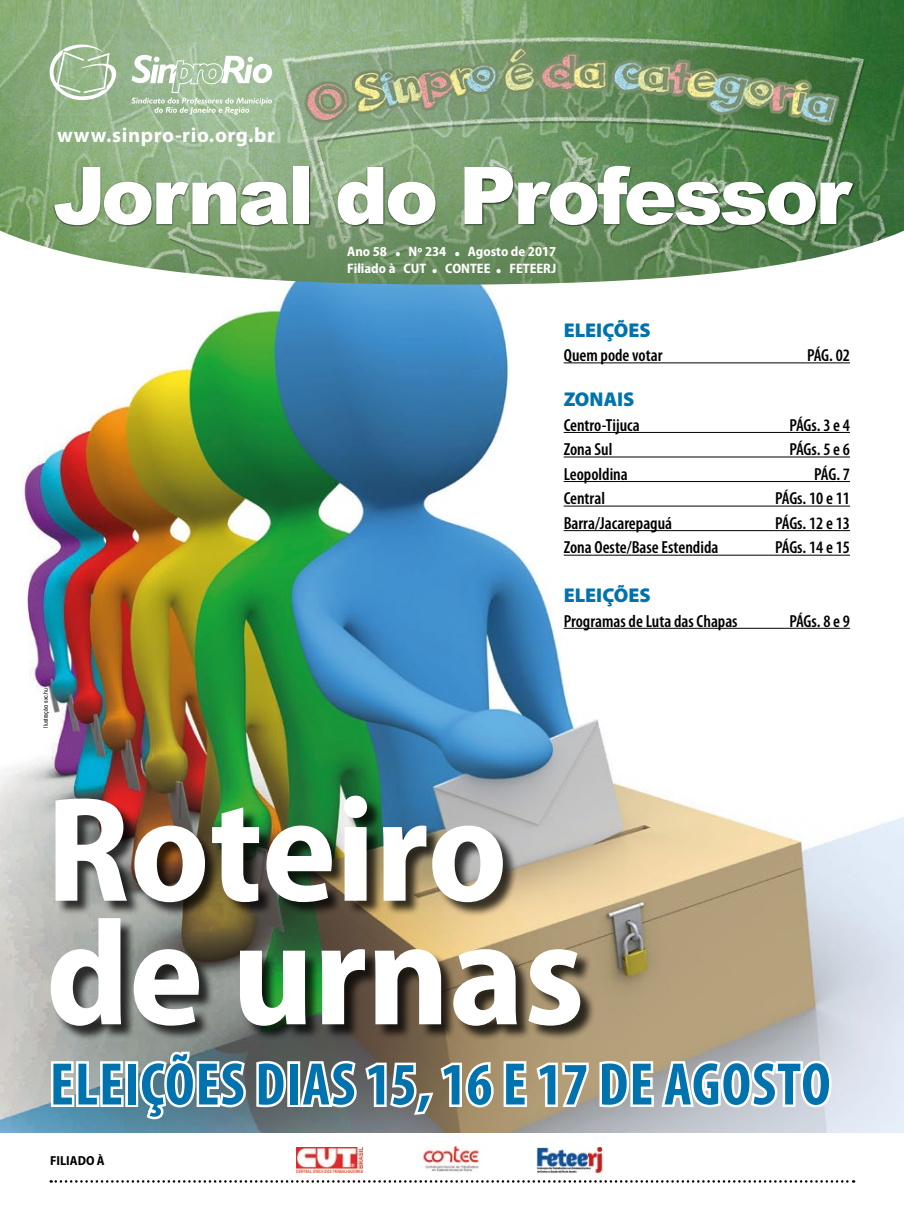
<style>
.page{position:relative;width:904px;height:1205px;background:#fff}
.page>*{position:absolute;margin:0;border:0;box-sizing:border-box;transform-origin:0 0}
.t1{font:700 semi-condensed 150.5px/123.5px "Myriad Pro";color:#fff}
.t2{font:900 80px "Arial";letter-spacing:-.04em;color:#fff}
.t3{font:700 condensed 60.5px "Myriad Pro";letter-spacing:.02em;color:#0072ae}
.t4{font:700 20.75px "Myriad Pro";letter-spacing:.03em;color:#fff}
.t5{font:900 20px "Myriad Pro";color:#0072ae}
.t6{font:600 condensed 17.5px "Myriad Pro";color:#000}
.t7{font:700 semi-condensed 13.75px/17.5px "Myriad Pro";color:#fff}
.t8{font:700 semi-condensed 13.12px "Myriad Pro";color:#000}
.t9{font:6.25px "Arial Narrow";color:#000}
.s1{font-size:23.75px}
</style>
<div class="page">
<img style="left:0;top:285px;width:904px;height:848px">
<img style="left:0;top:0;width:904px;height:285px">
<img style="left:536px;top:1147px;width:68px;height:26px">
<svg style="left:51px;top:1180px;width:803px;height:2px"></svg>
<div style="left:53px;top:166px;width:801px;height:60px;background:#000;opacity:.75"></div>
<svg style="left:49px;top:36px;width:71px;height:64px;background:#a7c29d"></svg>
<svg style="left:132px;top:55px;width:140px;height:60px"></svg>
<img style="left:296px;top:1147px;width:66px;height:25px">
<img style="left:422px;top:1145px;width:57px;height:28px">
<hr style="left:563px;top:362px;width:287px;height:1px;background:#000">
<hr style="left:563px;top:432px;width:287px;height:1px;background:#000">
<hr style="left:563px;top:456px;width:287px;height:1px;background:#000">
<hr style="left:563px;top:481px;width:287px;height:1px;background:#000">
<hr style="left:563px;top:506px;width:287px;height:1px;background:#000">
<hr style="left:563px;top:530px;width:287px;height:1px;background:#000">
<hr style="left:563px;top:555px;width:287px;height:1px;background:#000">
<hr style="left:563px;top:628px;width:287px;height:1px;background:#000">
<div style="left:53px;top:797px;width:542px;height:244px;background:#000;opacity:.75"></div>
<svg style="left:48px;top:1058px;width:78px;height:51px"></svg>
<div style="left:125px;top:1061px;width:13px;height:46px;border:5px solid #fff"></div>
<svg style="left:137px;top:1049px;width:151px;height:73px"></svg>
<div style="left:287px;top:1061px;width:13px;height:46px;border:5px solid #fff"></div>
<svg style="left:297px;top:1057px;width:537px;height:61px"></svg>
<p class="t4" style="left:57px;top:122px;width:219px">www.sinpro-rio.org.br</p>
<h2 class="t2" style="left:53px;top:137px;width:799px">Jornal do Professor</h2>
<p class="t9" style="left:41px;top:728px;width:41px;rotate:-90deg">Ilustraçào: sxc.hu</p>
<p class="t7" style="left:347px;top:242px;width:210px">Ano 58 <span class="s1">.</span> Nº 234 <span class="s1">.</span> Agosto de 2017<br>Filiado à CUT <span class="s1">.</span> CONTEE <span class="s1">.</span> FETEERJ</p>
<p class="t5" style="left:563px;top:318px;width:88px">ELEIÇÕES</p>
<p class="t6" style="left:563px;top:346px;width:100px">Quem pode votar</p>
<p class="t6" style="left:807px;top:346px;width:45px">PÁG. 02</p>
<p class="t5" style="left:563px;top:388px;width:72px">ZONAIS</p>
<p class="t6" style="left:563px;top:415px;width:78px">Centro-Tijuca</p>
<p class="t6" style="left:789px;top:415px;width:62px">PÁGs. 3 e 4</p>
<p class="t6" style="left:563px;top:440px;width:50px">Zona Sul</p>
<p class="t6" style="left:789px;top:440px;width:62px">PÁGs. 5 e 6</p>
<p class="t6" style="left:563px;top:464px;width:66px">Leopoldina</p>
<p class="t6" style="left:814px;top:464px;width:37px">PÁG. 7</p>
<p class="t6" style="left:563px;top:489px;width:43px">Central</p>
<p class="t6" style="left:775px;top:489px;width:76px">PÁGs. 10 e 11</p>
<p class="t6" style="left:563px;top:513px;width:110px">Barra/Jacarepaguá</p>
<p class="t6" style="left:775px;top:513px;width:76px">PÁGs. 12 e 13</p>
<p class="t6" style="left:563px;top:538px;width:156px">Zona Oeste/Base Estendida</p>
<p class="t6" style="left:775px;top:538px;width:76px">PÁGs. 14 e 15</p>
<p class="t5" style="left:563px;top:584px;width:88px">ELEIÇÕES</p>
<p class="t6" style="left:563px;top:611px;width:175px">Programas de Luta das Chapas</p>
<p class="t6" style="left:789px;top:611px;width:62px">PÁGs. 8 e 9</p>
<h1 class="t1" style="left:46px;top:790px;width:540px">Roteiro de urnas</h1>
<h3 class="t3" style="left:50px;top:1046px;width:782px">ELEIÇÕES DIAS 15, 16 E 17 DE AGOSTO</h3>
<p class="t8" style="left:50px;top:1153px;width:56px">FILIADO À</p>
</div>
